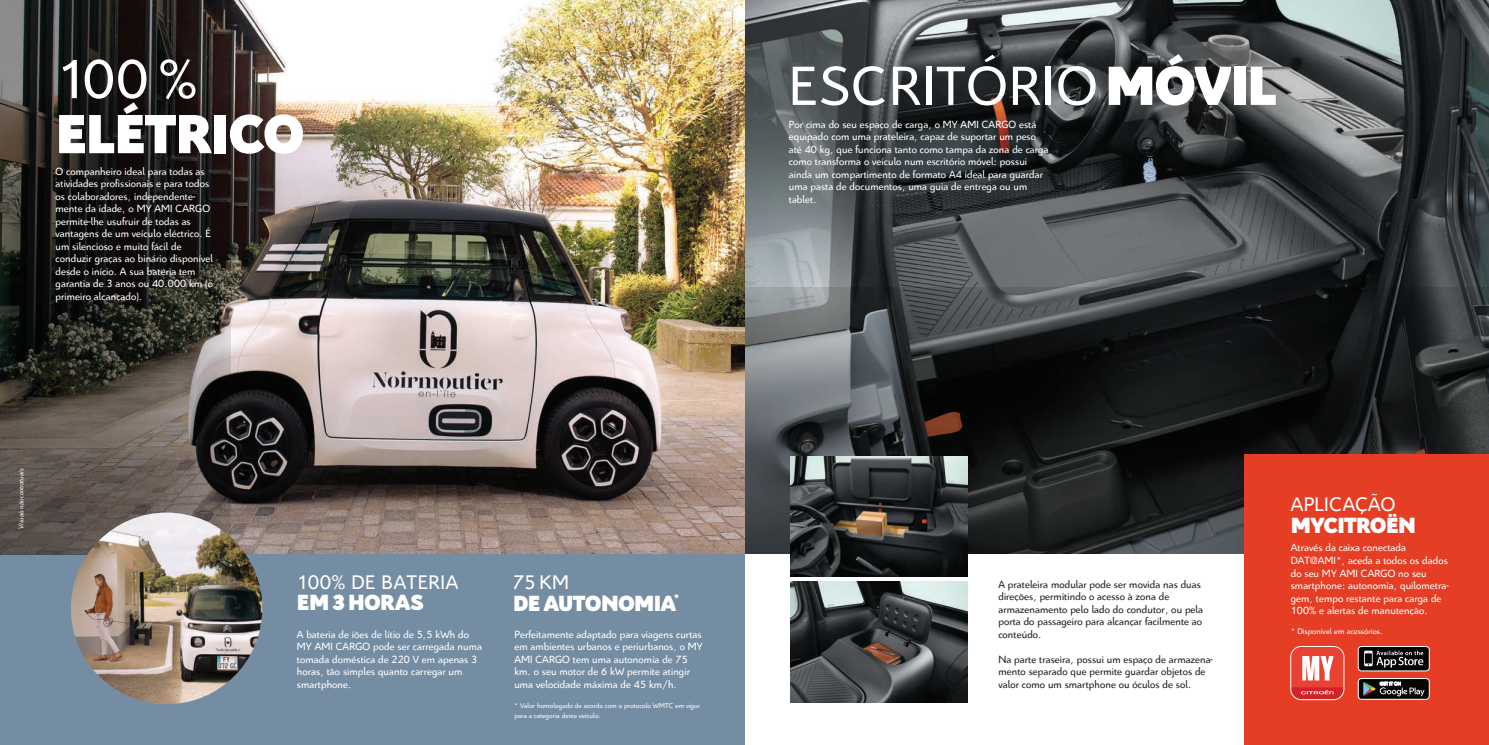
<style>
.page{position:relative;width:1489px;height:745px;background:#fff}
.page>*{position:absolute;margin:0;border:0;box-sizing:border-box;transform-origin:0 0}
.t1{font:59.38px "Citroen";letter-spacing:.03em;color:#fff}
.t2{font:900 59.38px "Citroen";letter-spacing:-.03em;color:#fff}
.t3{font:900 23.75px "Citroen";letter-spacing:-.03em;color:#fff}
.t4{font:21.25px "Citroen";letter-spacing:.025em;color:#fff}
.t5{font:11.25px/12.5px "Citroen";letter-spacing:.01em;color:#fff}
.t6{font:11.25px/12.5px "Citroen";letter-spacing:.01em;color:#231f20}
.t7{font:8.75px "Citroen";letter-spacing:.01em;color:#fff}
.t8{font:7.5px/10px "Citroen";letter-spacing:.01em;color:#fff}
.t9{font:italic 7.5px "Citroen";letter-spacing:-.01em;color:#fff}
.s1{font-weight:900}
</style>
<div class="page">
<img style="left:744px;top:0;width:744px;height:287px">
<svg style="left:744px;top:287px;width:744px;height:266px;background:#2c2e30"></svg>
<img style="left:0;top:0;width:744px;height:744px">
<svg style="left:0;top:0;width:230px;height:553px;background:#36322e"></svg>
<div style="left:1244px;top:454px;width:244px;height:290px;background:#e63e24"></div>
<img style="left:71px;top:512px;width:191px;height:191px;border-radius:96px">
<img style="left:790px;top:456px;width:177px;height:120px">
<img style="left:790px;top:581px;width:177px;height:120px">
<svg style="left:1290px;top:646px;width:53px;height:53px"></svg>
<div style="left:1290px;top:646px;width:53px;height:53px;border:1px solid #fff;border-radius:11px"></div>
<svg style="left:1358px;top:678px;width:71px;height:21px"></svg>
<div style="left:1357px;top:678px;width:72px;height:21px;border:1px solid #fff;border-radius:3px"></div>
<svg style="left:1357px;top:646px;width:72px;height:24px"></svg>
<div style="left:1357px;top:646px;width:72px;height:24px;border:1px solid #fff;border-radius:3px"></div>
<h1 class="t1" style="left:56px;top:40px;width:143px">100 %</h1>
<h1 class="t2" style="left:56px;top:90px;width:251px">ELÉTRICO</h1>
<p class="t5" style="left:56px;top:164px;width:159px">O companheiro ideal para todas as atividades profissionais e para todos os colaboradores, independente&shy;mente da idade, o MY AMI CARGO permite-lhe usufruir de todas as vantagens de um veículo eléctrico. É um silencioso e muito fácil de conduzir graças ao binário disponível desde o início. A sua bateria tem garantia de 3 anos ou 40.000 km (o primeiro alcançado).</p>
<p class="t9" style="left:16px;top:528px;width:61px;rotate:-90deg">Visuais não contratuais</p>
<h3 class="t4" style="left:297px;top:567px;width:163px">100% DE BATERIA</h3>
<h2 class="t3" style="left:297px;top:584px;width:129px">EM 3 HORAS</h2>
<h3 class="t4" style="left:513px;top:568px;width:57px">75 KM</h3>
<h2 class="t3" style="left:513px;top:585px;width:167px">DEAUTONOMIA<sup>*</sup></h2>
<p class="t5" style="left:297px;top:627px;width:186px">A bateria de íões de lítio de 5,5 kWh do<br>MY AMI CARGO pode ser carregada numa tomada doméstica de 220 V em apenas 3 horas, tão simples quanto carregar um smartphone.</p>
<p class="t5" style="left:514px;top:627px;width:190px">Perfeitamente adaptado para viagens curtas em ambientes urbanos e periurbanos, o MY AMI CARGO tem uma autonomia de 75 km. o seu motor de 6 kW permite atingir uma velocidade máxima de 45 km/h.</p>
<p class="t8" style="left:514px;top:699px;width:187px">* Valor homologado de acordo com o protocolo WMTC em vigor para a categoria deste veículo.</p>
<h1 class="t1" style="left:788px;top:47px;width:490px">ESCRITÓRIO<span class="s1">MÓVIL</span></h1>
<p class="t5" style="left:788px;top:117px;width:261px">Por cima do seu espaço de carga, o MY AMI CARGO está equipado com uma prateleira, capaz de suportar um peso até 40 kg, que funciona tanto como tampa da zona de carga como transforma o veículo num escritório móvel: possui ainda um compartimento de formato A4 ideal para guardar uma pasta de documentos, uma guia de entrega ou um tablet.</p>
<p class="t6" style="left:998px;top:577px;width:206px">A prateleira modular pode ser movida nas duas direções, permitindo o acesso à zona de armazenamento pelo lado do condutor, ou pela porta do passageiro para alcançar facilmente ao conteúdo.</p>
<p class="t6" style="left:998px;top:652px;width:216px">Na parte traseira, possui um espaço de armazena&shy;mento separado que permite guardar objetos de valor como um smartphone ou óculos de sol.</p>
<h3 class="t4" style="left:1290px;top:490px;width:106px">APLICAÇÃO</h3>
<h2 class="t3" style="left:1290px;top:507px;width:127px">MYCITROËN</h2>
<p class="t5" style="left:1290px;top:540px;width:159px">Através da caixa conectada<br>DAT@AMI*, aceda a todos os dados do seu MY AMI CARGO no seu smartphone: autonomia, quilometra&shy;gem, tempo restante para carga de<br>100% e alertas de manutenção.</p>
<p class="t7" style="left:1290px;top:625px;width:93px">* Disponível em acessórios.</p>
</div>
